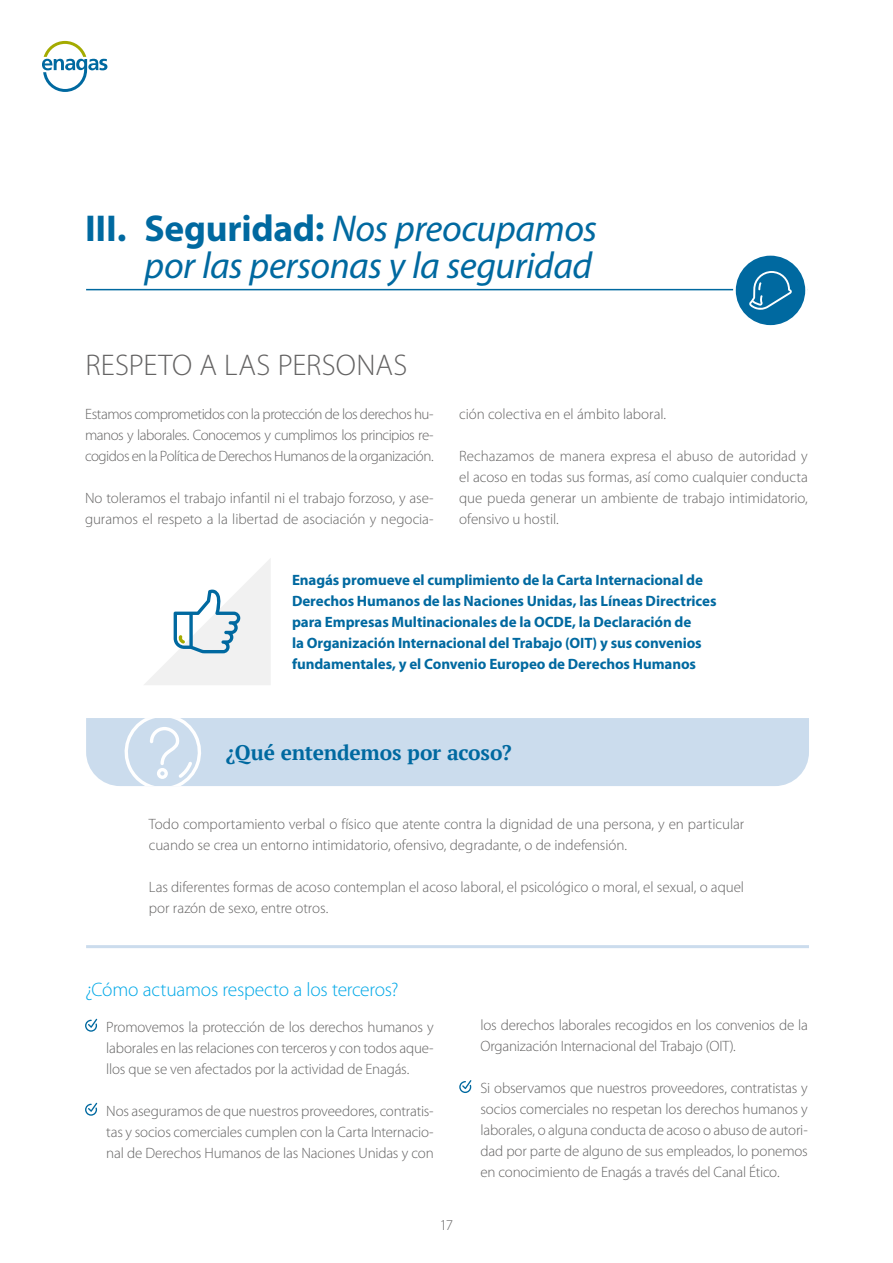
<style>
.page{position:relative;width:893px;height:1263px;background:#fff}
.page>*{position:absolute;margin:0;border:0;box-sizing:border-box;transform-origin:0 0}
.t1{font:italic 37.5px/37.5px "Myriad Pro";letter-spacing:-.015em;color:#0069a0;text-align:right}
.t2{font:300 30px "Myriad Pro";letter-spacing:.01em;color:#646363}
.t3{font:700 21px "PT Serif";letter-spacing:-.01em;color:#0069a0}
.t4{font:300 19.5px "Myriad Pro";letter-spacing:-.015em;color:#00a8e7}
.t5{font:300 15px/21px "Myriad Pro";letter-spacing:-.005em;color:#646363;text-align:justify}
.t6{font:700 15px/21px "Myriad Pro";letter-spacing:-.005em;color:#0069a0}
.s1{font-weight:700;font-style:normal}
</style>
<div class="page">
<svg style="left:42px;top:41px;width:65px;height:51px"></svg>
<svg style="left:144px;top:559px;width:127px;height:126px"></svg>
<hr style="left:86px;top:945px;width:723px;height:3px;background:#cbdced">
<div style="left:86px;top:718px;width:723px;height:68px;background:#cbdced"></div>
<svg style="left:119px;top:718px;width:83px;height:68px"></svg>
<hr style="left:86px;top:289px;width:722px;height:1px;background:#0069a0">
<div style="left:734px;top:254px;width:73px;height:72px;background:#0069a0;border-radius:50%"></div>
<div style="left:733px;top:253px;width:75px;height:75px;border:3px solid #fff;border-radius:50%"></div>
<svg style="left:749px;top:271px;width:43px;height:39px"></svg>
<svg style="left:85px;top:1019px;width:12px;height:13px"></svg>
<svg style="left:85px;top:1103px;width:12px;height:13px"></svg>
<svg style="left:459px;top:1080px;width:12px;height:13px"></svg>
<h1 class="t1" style="left:85px;top:209px;width:514px"><span class="s1">III. Seguridad:</span> Nos preocupamos por las personas y la seguridad</h1>
<h2 class="t2" style="left:85px;top:349px;width:324px">RESPETO A LAS PERSONAS</h2>
<p class="t5" style="left:85px;top:404px;width:350px">Estamos comprometidos con la protección de los derechos hu&shy;manos y laborales. Conocemos y cumplimos los principios re&shy;cogidos en la Política de Derechos Humanos de la organización.</p>
<p class="t5" style="left:85px;top:488px;width:350px">No toleramos el trabajo infantil ni el trabajo forzoso, y ase&shy;guramos el respeto a la libertad de asociación y negocia-</p>
<p class="t5" style="left:459px;top:404px;width:208px">ción colectiva en el ámbito laboral.</p>
<p class="t5" style="left:459px;top:446px;width:350px">Rechazamos de manera expresa el abuso de autoridad y el acoso en todas sus formas, así como cualquier conducta que pueda generar un ambiente de trabajo intimidatorio, ofensivo u hostil.</p>
<p class="t6" style="left:292px;top:569px;width:426px">Enagás promueve el cumplimiento de la Carta Internacional de Derechos Humanos de las Naciones Unidas, las Líneas Directrices para Empresas Multinacionales de la OCDE, la Declaración de<br>la Organización Internacional del Trabajo (OIT) y sus convenios fundamentales, y el Convenio Europeo de Derechos Humanos</p>
<h3 class="t3" style="left:226px;top:739px;width:287px">¿Qué entendemos por acoso?</h3>
<p class="t5" style="left:149px;top:814px;width:597px">Todo comportamiento verbal o físico que atente contra la dignidad de una persona, y en particular cuando se crea un entorno intimidatorio, ofensivo, degradante, o de indefensión.</p>
<p class="t5" style="left:149px;top:877px;width:597px">Las diferentes formas de acoso contemplan el acoso laboral, el psicológico o moral, el sexual, o aquel por razón de sexo, entre otros.</p>
<h3 class="t4" style="left:85px;top:978px;width:315px">¿Cómo actuamos respecto a los terceros?</h3>
<p class="t5" style="left:106px;top:1016px;width:329px">Promovemos la protección de los derechos humanos y laborales en las relaciones con terceros y con todos aque&shy;llos que se ven afectados por la actividad de Enagás.</p>
<p class="t5" style="left:106px;top:1100px;width:329px">Nos aseguramos de que nuestros proveedores, contratis&shy;tas y socios comerciales cumplen con la Carta Internacio&shy;nal de Derechos Humanos de las Naciones Unidas y con</p>
<p class="t5" style="left:440px;top:1214px;width:15px">17</p>
<p class="t5" style="left:480px;top:1015px;width:329px">los derechos laborales recogidos en los convenios de la<br>Organización Internacional del Trabajo (OIT).</p>
<p class="t5" style="left:480px;top:1078px;width:329px">Si observamos que nuestros proveedores, contratistas y socios comerciales no respetan los derechos humanos y laborales, o alguna conducta de acoso o abuso de autori&shy;dad por parte de alguno de sus empleados, lo ponemos en conocimiento de Enagás a través del Canal Ético.</p>
</div>
